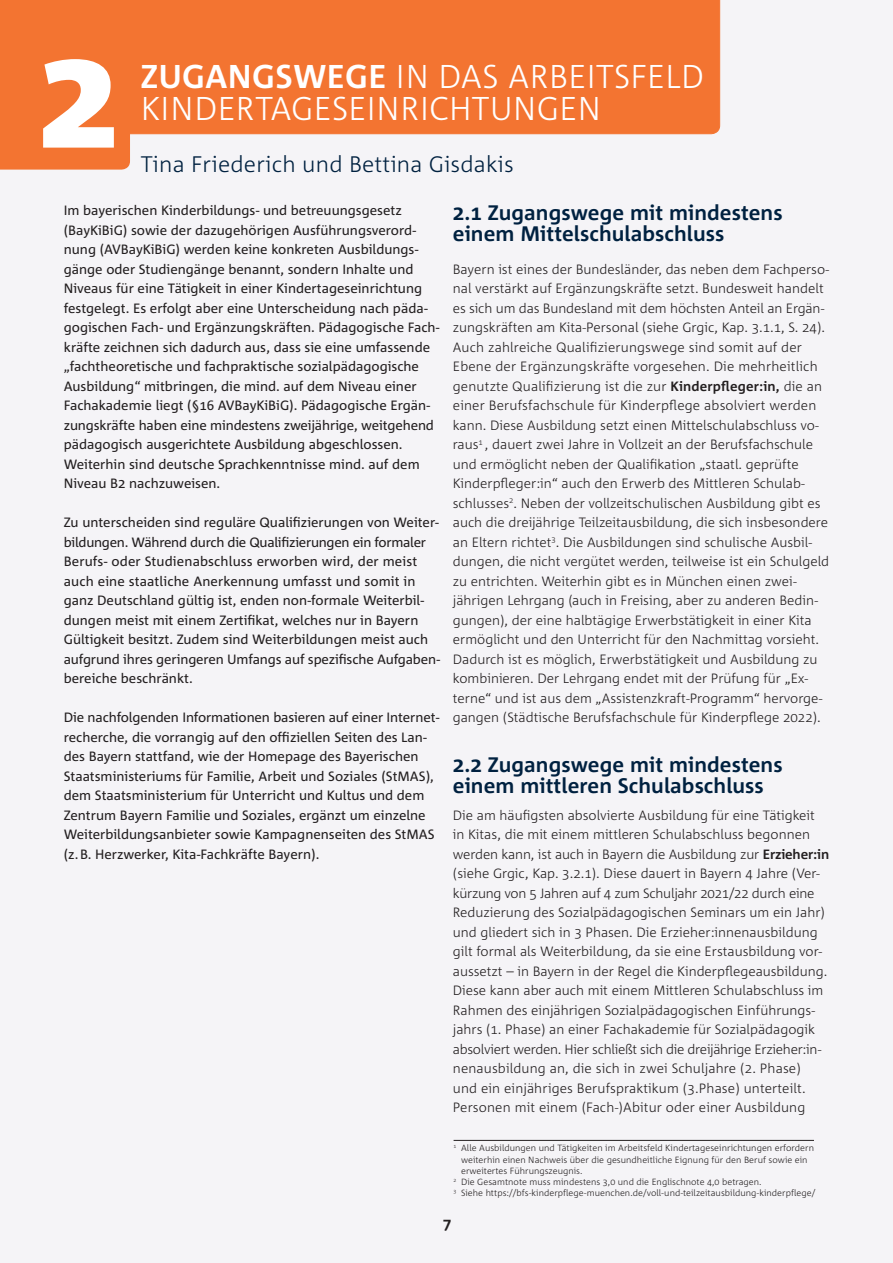
<style>
.page{position:relative;width:893px;height:1263px;background:#f5f4f7}
.page>*{position:absolute;margin:0;border:0;box-sizing:border-box;transform-origin:0 0}
.t1{font:800 147px "Corpid";color:#fff}
.t2{font:300 33px/31.5px "Corpid";letter-spacing:.01em;color:#fff}
.t3{font:300 22.5px "Corpid";letter-spacing:.01em;color:#002140}
.t4{font:700 21px/21px "Corpid";letter-spacing:.005em;color:#002140}
.t5{font:700 15.75px "Corpid";color:#231f20}
.t6{font:300 13.5px/19.5px "Corpid";color:#231f20}
.t7{font:13.5px/19.5px "Corpid";color:#231f20}
.t8{font:300 9px "Corpid";letter-spacing:.005em;color:#231f20}
.s1{font-weight:700}
</style>
<div class="page">
<div style="left:130px;top:0;width:590px;height:134px;background:#f37431"></div>
<hr style="left:454px;top:1140px;width:360px;height:1px;background:#231f20">
<div style="left:0;top:0;width:130px;height:170px;background:#f37431"></div>
<h1 class="t1" style="left:38px;top:16px;width:82px">2</h1>
<h2 class="t2" style="left:141px;top:61px;width:565px"><span class="s1">ZUGANGSWEGE</span> IN DAS ARBEITSFELD<br>KINDERTAGESEINRICHTUNGEN</h2>
<h3 class="t3" style="left:141px;top:152px;width:375px">Tina Friederich und Bettina Gisdakis</h3>
<p class="t7" style="left:64px;top:201px;width:377px">Im bayerischen Kinderbildungs- und betreuungsgesetz (BayKiBiG) sowie der dazugehörigen Ausführungsverord&shy;nung (AVBayKiBiG) werden keine konkreten Ausbildungs&shy;gänge oder Studiengänge benannt, sondern Inhalte und Niveaus für eine Tätigkeit in einer Kindertageseinrichtung festgelegt. Es erfolgt aber eine Unterscheidung nach päda&shy;gogischen Fach- und Ergänzungskräften. Pädagogische Fach&shy;kräfte zeichnen sich dadurch aus, dass sie eine umfassende „fachtheoretische und fachpraktische sozialpädagogische Ausbildung“ mitbringen, die mind. auf dem Niveau einer Fachakademie liegt (§16 AVBayKiBiG). Pädagogische Ergän&shy;zungskräfte haben eine mindestens zweijährige, weitgehend pädagogisch ausgerichtete Ausbildung abgeschlossen.<br>Weiterhin sind deutsche Sprachkenntnisse mind. auf dem Niveau B2 nachzuweisen.</p>
<p class="t7" style="left:64px;top:513px;width:378px">Zu unterscheiden sind reguläre Qualifizierungen von Weiter&shy;bildungen. Während durch die Qualifizierungen ein formaler Berufs- oder Studienabschluss erworben wird, der meist auch eine staatliche Anerkennung umfasst und somit in ganz Deutschland gültig ist, enden non-formale Weiterbil&shy;dungen meist mit einem Zertifikat, welches nur in Bayern Gültigkeit besitzt. Zudem sind Weiterbildungen meist auch aufgrund ihres geringeren Umfangs auf spezifische Aufgaben&shy;bereiche beschränkt.</p>
<p class="t7" style="left:64px;top:708px;width:377px">Die nachfolgenden Informationen basieren auf einer Internet&shy;recherche, die vorrangig auf den offiziellen Seiten des Lan&shy;des Bayern stattfand, wie der Homepage des Bayerischen Staatsministeriums für Familie, Arbeit und Soziales (StMAS), dem Staatsministerium für Unterricht und Kultus und dem Zentrum Bayern Familie und Soziales, ergänzt um einzelne Weiterbildungsanbieter sowie Kampagnenseiten des StMAS (z.B. Herzwerker, Kita-Fachkräfte Bayern).</p>
<h3 class="t4" style="left:453px;top:203px;width:331px">2.1 Zugangswege mit mindestens einem Mittelschulabschluss</h3>
<p class="t6" style="left:453px;top:259px;width:378px">Bayern ist eines der Bundesländer, das neben dem Fachperso&shy;nal verstärkt auf Ergänzungskräfte setzt. Bundesweit handelt es sich um das Bundesland mit dem höchsten Anteil an Ergän&shy;zungskräften am Kita-Personal (siehe Grgic, Kap. 3.1.1, S. 24).<br>Auch zahlreiche Qualifizierungswege sind somit auf der Ebene der Ergänzungskräfte vorgesehen. Die mehrheitlich genutzte Qualifizierung ist die zur <span class="s1">Kinderpfleger:in,</span> die an einer Berufsfachschule für Kinderpflege absolviert werden kann. Diese Ausbildung setzt einen Mittelschulabschluss vo&shy;raus<sup>1</sup> , dauert zwei Jahre in Vollzeit an der Berufsfachschule und ermöglicht neben der Qualifikation „staatl. geprüfte Kinderpfleger:in“ auch den Erwerb des Mittleren Schulab&shy;schlusses<sup>2</sup>. Neben der vollzeitschulischen Ausbildung gibt es auch die dreijährige Teilzeitausbildung, die sich insbesondere an Eltern richtet<sup>3</sup>. Die Ausbildungen sind schulische Ausbil&shy;dungen, die nicht vergütet werden, teilweise ist ein Schulgeld zu entrichten. Weiterhin gibt es in München einen zwei&shy;jährigen Lehrgang (auch in Freising, aber zu anderen Bedin&shy;gungen), der eine halbtägige Erwerbstätigkeit in einer Kita ermöglicht und den Unterricht für den Nachmittag vorsieht.<br>Dadurch ist es möglich, Erwerbstätigkeit und Ausbildung zu kombinieren. Der Lehrgang endet mit der Prüfung für „Ex&shy;terne“ und ist aus dem „Assistenzkraft-Programm“ hervorge&shy;gangen (Städtische Berufsfachschule für Kinderpflege 2022).</p>
<h3 class="t4" style="left:453px;top:754px;width:331px">2.2 Zugangswege mit mindestens einem mittleren Schulabschluss</h3>
<p class="t6" style="left:453px;top:805px;width:378px">Die am häufigsten absolvierte Ausbildung für eine Tätigkeit in Kitas, die mit einem mittleren Schulabschluss begonnen werden kann, ist auch in Bayern die Ausbildung zur <span class="s1">Erzieher:in </span>(siehe Grgic, Kap. 3.2.1). Diese dauert in Bayern 4 Jahre (Ver&shy;kürzung von 5 Jahren auf 4 zum Schuljahr 2021/22 durch eine Reduzierung des Sozialpädagogischen Seminars um ein Jahr) und gliedert sich in 3 Phasen. Die Erzieher:innenausbildung gilt formal als Weiterbildung, da sie eine Erstausbildung vor&shy;aussetzt – in Bayern in der Regel die Kinderpflegeausbildung.<br>Diese kann aber auch mit einem Mittleren Schulabschluss im Rahmen des einjährigen Sozialpädagogischen Einführungs&shy;jahrs (1. Phase) an einer Fachakademie für Sozialpädagogik absolviert werden. Hier schließt sich die dreijährige Erzieher:in&shy;nenausbildung an, die sich in zwei Schuljahre (2. Phase)<br>und ein einjähriges Berufspraktikum (3.Phase) unterteilt.<br>Personen mit einem (Fach-)Abitur oder einer Ausbildung</p>
<p class="t8" style="left:454px;top:1143px;width:362px"><sup>1</sup> Alle Ausbildungen und Tätigkeiten im Arbeitsfeld Kindertageseinrichtungen erfordern</p>
<p class="t8" style="left:461px;top:1154px;width:348px">weiterhin einen Nachweis über die gesundheitliche Eignung für den Beruf sowie ein</p>
<p class="t8" style="left:461px;top:1166px;width:123px">erweitertes Führungszeugnis.</p>
<p class="t8" style="left:454px;top:1177px;width:310px"><sup>2</sup> Die Gesamtnote muss mindestens 3,0 und die Englischnote 4,0 betragen.</p>
<p class="t8" style="left:454px;top:1188px;width:363px"><sup>3</sup> Siehe https://bfs-kinderpflege-muenchen.de/voll-und-teilzeitausbildung-kinderpflege/</p>
<p class="t5" style="left:443px;top:1215px;width:10px">7</p>
</div>
